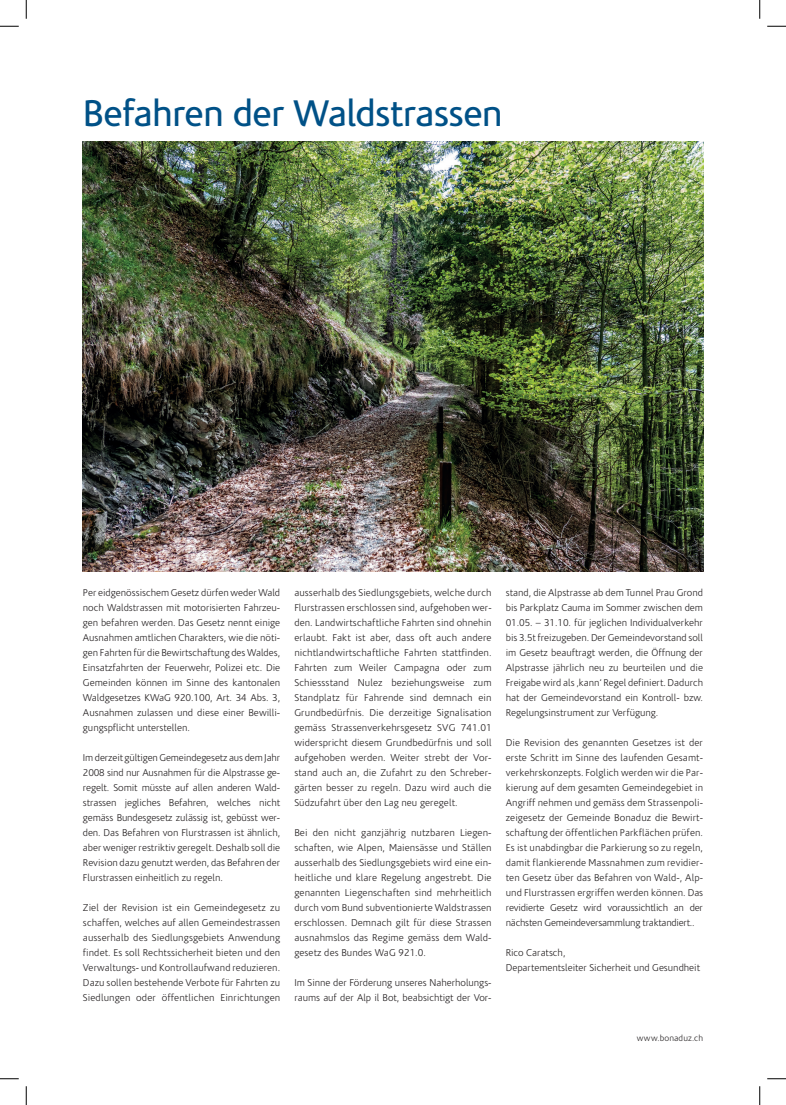
<style>
.page{position:relative;width:786px;height:1105px;background:#fff}
.page>*{position:absolute;margin:0;border:0;box-sizing:border-box;transform-origin:0 0}
.t1{font:37.5px "Corisande OT";letter-spacing:-.02em;color:#005187}
.t2{font:300 10px/15px "Corisande OT";color:#231f20;text-align:justify}
.t3{font:300 8.75px "Corisande OT";letter-spacing:.015em;color:#231f20}
</style>
<div class="page">
<img style="left:83px;top:141px;width:620px;height:430px">
<svg style="left:0;top:25px;width:19px;height:2px"></svg>
<svg style="left:767px;top:25px;width:19px;height:2px"></svg>
<svg style="left:0;top:1078px;width:19px;height:1px"></svg>
<svg style="left:767px;top:1078px;width:19px;height:1px"></svg>
<svg style="left:25px;top:0;width:2px;height:19px"></svg>
<svg style="left:25px;top:1086px;width:2px;height:19px"></svg>
<svg style="left:759px;top:0;width:2px;height:19px"></svg>
<svg style="left:759px;top:1086px;width:2px;height:19px"></svg>
<h1 class="t1" style="left:83px;top:93px;width:421px">Befahren der Waldstrassen</h1>
<p class="t2" style="left:83px;top:586px;width:199px">Per eidgenössischem Gesetz dürfen weder Wald noch Waldstrassen mit motorisierten Fahrzeu&shy;gen befahren werden. Das Gesetz nennt einige Ausnahmen amtlichen Charakters, wie die nöti&shy;gen Fahrten für die Bewirtschaftung des Waldes, Einsatzfahrten der Feuerwehr, Polizei etc. Die Gemeinden können im Sinne des kantonalen Waldgesetzes KWaG 920.100, Art. 34 Abs. 3, Ausnahmen zulassen und diese einer Bewilli&shy;gungspflicht unterstellen.</p>
<p class="t2" style="left:83px;top:751px;width:199px">Im derzeit gültigen Gemeindegesetz aus dem Jahr 2008 sind nur Ausnahmen für die Alpstrasse ge&shy;regelt. Somit müsste auf allen anderen Wald&shy;strassen jegliches Befahren, welches nicht gemäss Bundesgesetz zulässig ist, gebüsst wer&shy;den. Das Befahren von Flurstrassen ist ähnlich, aber weniger restriktiv geregelt. Deshalb soll die Revision dazu genutzt werden, das Befahren der Flurstrassen einheitlich zu regeln.</p>
<p class="t2" style="left:83px;top:901px;width:199px">Ziel der Revision ist ein Gemeindegesetz zu schaffen, welches auf allen Gemeindestrassen ausserhalb des Siedlungsgebiets Anwendung findet. Es soll Rechtssicherheit bieten und den Verwaltungs- und Kontrollaufwand reduzieren.<br>Dazu sollen bestehende Verbote für Fahrten zu Siedlungen oder öffentlichen Einrichtungen</p>
<p class="t2" style="left:294px;top:586px;width:199px">ausserhalb des Siedlungsgebiets, welche durch Flurstrassen erschlossen sind, aufgehoben wer&shy;den. Landwirtschaftliche Fahrten sind ohnehin erlaubt. Fakt ist aber, dass oft auch andere nichtlandwirtschaftliche Fahrten stattfinden.<br>Fahrten zum Weiler Campagna oder zum Schiessstand Nulez beziehungsweise zum Standplatz für Fahrende sind demnach ein Grundbedürfnis. Die derzeitige Signalisation gemäss Strassenverkehrsgesetz SVG 741.01 widerspricht diesem Grundbedürfnis und soll aufgehoben werden. Weiter strebt der Vor&shy;stand auch an, die Zufahrt zu den Schreber&shy;gärten besser zu regeln. Dazu wird auch die Südzufahrt über den Lag neu geregelt.</p>
<p class="t2" style="left:294px;top:826px;width:199px">Bei den nicht ganzjährig nutzbaren Liegen&shy;schaften, wie Alpen, Maiensässe und Ställen ausserhalb des Siedlungsgebiets wird eine ein&shy;heitliche und klare Regelung angestrebt. Die genannten Liegenschaften sind mehrheitlich durch vom Bund subventionierte Waldstrassen erschlossen. Demnach gilt für diese Strassen ausnahmslos das Regime gemäss dem Wald&shy;gesetz des Bundes WaG 921.0.</p>
<p class="t2" style="left:294px;top:976px;width:199px">Im Sinne der Förderung unseres Naherholungs&shy;raums auf der Alp il Bot, beabsichtigt der Vor-</p>
<p class="t2" style="left:506px;top:586px;width:199px">stand, die Alpstrasse ab dem Tunnel Prau Grond bis Parkplatz Cauma im Sommer zwischen dem 01.05. – 31.10. für jeglichen Individualverkehr bis 3.5t freizugeben. Der Gemeindevorstand soll im Gesetz beauftragt werden, die Öffnung der Alpstrasse jährlich neu zu beurteilen und die Freigabe wird als ‚kann‘ Regel definiert. Dadurch hat der Gemeindevorstand ein Kontroll- bzw.<br>Regelungsinstrument zur Verfügung.</p>
<p class="t2" style="left:506px;top:736px;width:199px">Die Revision des genannten Gesetzes ist der erste Schritt im Sinne des laufenden Gesamt&shy;verkehrskonzepts. Folglich werden wir die Par&shy;kierung auf dem gesamten Gemeindegebiet in Angriff nehmen und gemäss dem Strassenpoli&shy;zeigesetz der Gemeinde Bonaduz die Bewirt&shy;schaftung der öffentlichen Parkflächen prüfen.<br>Es ist unabdingbar die Parkierung so zu regeln, damit flankierende Massnahmen zum revidier&shy;ten Gesetz über das Befahren von Wald-, Alp&shy;und Flurstrassen ergriffen werden können. Das revidierte Gesetz wird voraussichtlich an der nächsten Gemeindeversammlung traktandiert..</p>
<p class="t2" style="left:506px;top:946px;width:196px">Rico Caratsch,<br>Departementsleiter Sicherheit und Gesundheit</p>
<p class="t3" style="left:637px;top:1034px;width:68px">www.bonaduz.ch</p>
</div>
